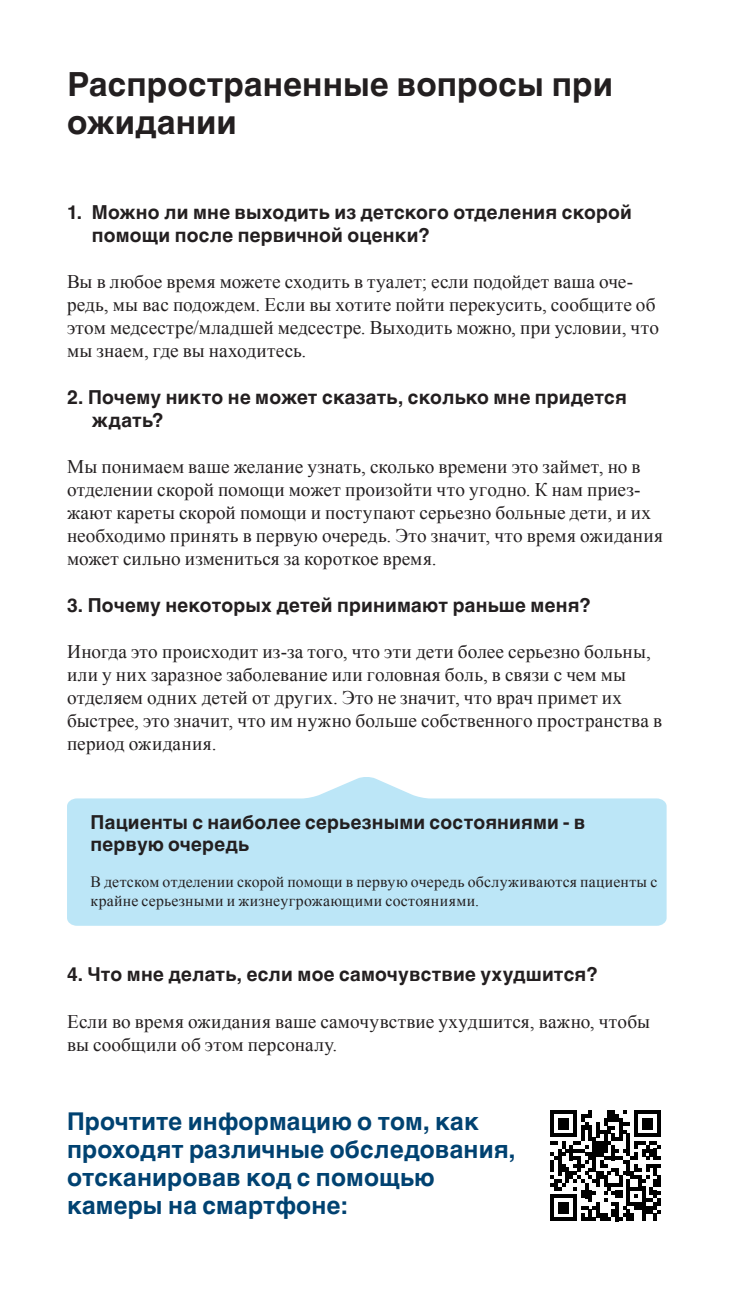
<style>
.page{position:relative;width:735px;height:1300px;background:#fff}
.page>*{position:absolute;margin:0;border:0;box-sizing:border-box;transform-origin:0 0}
.Rubrik1{font:700 33.25px/38.5px "Helvetica";letter-spacing:.005em;color:#231f20}
.Brödtext{font:700 24.5px/28px "Helvetica";letter-spacing:.005em;color:#004271}
.Rubrik1-2{font:19.25px/23.1px "Times New Roman";letter-spacing:.005em;color:#231f20}
.Rubrik1-3{font:700 19.25px/23.1px "Helvetica";letter-spacing:.01em;color:#231f20}
.Brödtext-2{font:700 19.25px "Helvetica";letter-spacing:.015em;color:#231f20}
.Brödtext-3{font:15.75px/19.2px "Times New Roman";letter-spacing:.015em;color:#231f20}
</style>
<div class="page">
<svg style="left:550px;top:1110px;width:110px;height:111px"></svg>
<svg style="left:67px;top:777px;width:599px;height:149px;background:#c4e9f8"></svg>
<p class="Rubrik1" style="left:67px;top:69px;width:547px">Распространенные вопросы при ожидании</p>
<p class="Rubrik1-3" style="left:92px;top:203px;width:541px;text-indent:-25px">1. Можно ли мне выходить из детского отделения скорой помощи после первичной оценки?</p>
<p class="Rubrik1-2" style="left:67px;top:270px;width:593px">Вы в любое время можете сходить в туалет; если подойдет ваша оче&shy;редь, мы вас подождем. Если вы хотите пойти перекусить, сообщите об этом медсестре/младшей медсестре. Выходить можно, при условии, что мы знаем, где вы находитесь.</p>
<p class="Rubrik1-3" style="left:92px;top:387px;width:536px;text-indent:-25px">2. Почему никто не может сказать, сколько мне придется ждать?</p>
<p class="Rubrik1-2" style="left:67px;top:455px;width:597px">Мы понимаем ваше желание узнать, сколько времени это займет, но в отделении скорой помощи может произойти что угодно. К нам приез&shy;жают кареты скорой помощи и поступают серьезно больные дети, и их необходимо принять в первую очередь. Это значит, что время ожидания может сильно измениться за короткое время.</p>
<p class="Rubrik1-3" style="left:67px;top:595px;width:525px">3. Почему некоторых детей принимают раньше меня?</p>
<p class="Rubrik1-2" style="left:67px;top:639px;width:596px">Иногда это происходит из-за того, что эти дети более серьезно больны, или у них заразное заболевание или головная боль, в связи с чем мы отделяем одних детей от других. Это не значит, что врач примет их быстрее, это значит, что им нужно больше собственного пространства в период ожидания.</p>
<p class="Brödtext-2" style="left:90px;top:810px;width:496px">Пациенты с наиболее серьезными состояниями - в</p>
<p class="Brödtext-2" style="left:90px;top:833px;width:160px">первую очередь</p>
<p class="Brödtext-3" style="left:90px;top:872px;width:568px">В детском отделении скорой помощи в первую очередь обслуживаются пациенты с крайне серьезными и жизнеугрожающими состояниями.</p>
<p class="Rubrik1-3" style="left:67px;top:965px;width:532px">4. Что мне делать, если мое самочувствие ухудшится?</p>
<p class="Rubrik1-2" style="left:67px;top:1009px;width:584px">Если во время ожидания ваше самочувствие ухудшится, важно, чтобы вы сообщили об этом персоналу.</p>
<p class="Brödtext" style="left:67px;top:1110px;width:450px">Прочтите информацию о том, как проходят различные обследования, отсканировав код с помощью</p>
<p class="Brödtext" style="left:67px;top:1194px;width:282px">камеры на смартфоне:</p>
</div>
